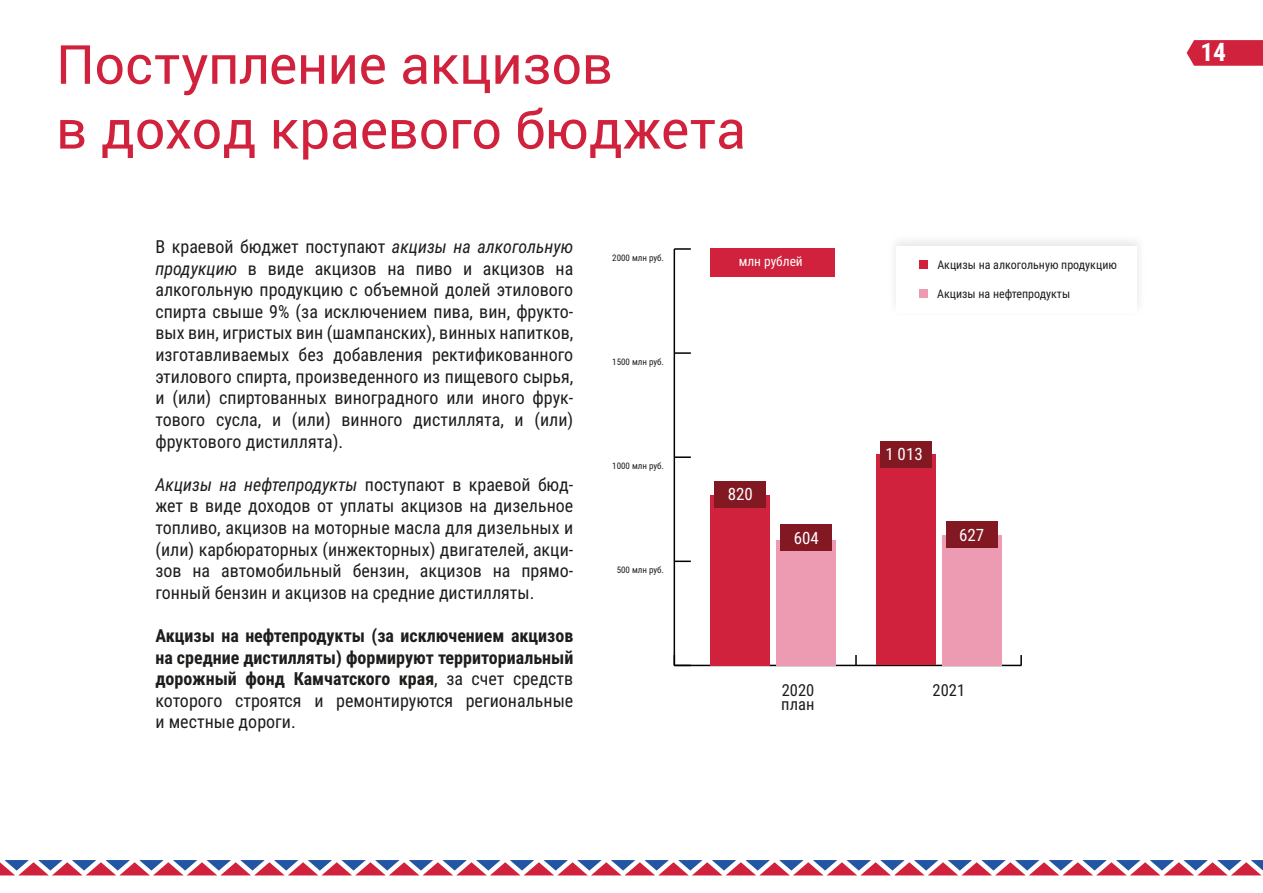
<style>
.page{position:relative;width:1263px;height:893px;background:#fff}
.page>*{position:absolute;margin:0;border:0;box-sizing:border-box;transform-origin:0 0}
.t1{font:54px/64.8px "Roboto";color:#d0223c}
.t2{font:700 25.5px "Roboto Condensed";color:#fff}
.t3{font:18px/21.6px "Roboto Condensed";color:#1d1d1b;text-align:justify}
.t4{font:700 18px/21.6px "Roboto Condensed";color:#1d1d1b;text-align:justify}
.t5{font:16.95px "Roboto Condensed";color:#fff}
.t6{font:16.5px/13.5px "Roboto Condensed";color:#1d1d1b}
.t7{font:13.5px "Roboto Condensed";color:#fff}
.t8{font:12px "Roboto Condensed";color:#1d1d1b}
.t9{font:9px "Roboto Condensed";color:#1d1d1b}
.s1{font-style:italic}
.s2{font-weight:400}
</style>
<div class="page">
<svg style="left:0;top:860px;width:1263px;height:15px"></svg>
<svg style="left:1187px;top:40px;width:76px;height:26px;background:#d22e47"></svg>
<div style="left:919px;top:261px;width:9px;height:8px;background:#d0223c"></div>
<div style="left:919px;top:289px;width:9px;height:9px;background:#ed9ab3"></div>
<hr style="left:674px;top:665px;width:347px;height:1px;background:#000">
<svg style="left:855px;top:655px;width:2px;height:10px"></svg>
<svg style="left:1020px;top:655px;width:2px;height:10px"></svg>
<hr style="left:674px;top:249px;width:1px;height:416px;background:#000">
<svg style="left:675px;top:655px;width:16px;height:10px"></svg>
<svg style="left:675px;top:561px;width:16px;height:1px"></svg>
<svg style="left:675px;top:456px;width:16px;height:2px"></svg>
<svg style="left:675px;top:352px;width:16px;height:2px"></svg>
<svg style="left:674px;top:248px;width:17px;height:2px"></svg>
<div style="left:777px;top:540px;width:59px;height:125px;background:#ed9ab3"></div>
<div style="left:942px;top:535px;width:59px;height:130px;background:#ed9ab3"></div>
<div style="left:711px;top:495px;width:59px;height:170px;background:#d0223c"></div>
<div style="left:876px;top:454px;width:59px;height:211px;background:#d0223c"></div>
<div style="left:715px;top:481px;width:51px;height:27px;background:#821822"></div>
<div style="left:880px;top:441px;width:51px;height:27px;background:#821822"></div>
<div style="left:946px;top:522px;width:51px;height:26px;background:#821822"></div>
<div style="left:781px;top:525px;width:51px;height:26px;background:#821822"></div>
<div style="left:711px;top:248px;width:124px;height:29px;background:#d0223c"></div>
<h1 class="t1" style="left:56px;top:30px;width:691px">Поступление акцизов<br>в доход краевого бюджета</h1>
<h2 class="t2" style="left:1200px;top:35px;width:27px">14</h2>
<p class="t3" style="left:155px;top:235px;width:419px">В краевой бюджет поступают <span class="s1">акцизы на алкогольную продукцию</span> в виде акцизов на пиво и акцизов на алкогольную продукцию с объемной долей этилового спирта свыше 9% (за исключением пива, вин, фрукто&shy;вых вин, игристых вин (шампанских), винных напитков, изготавливаемых без добавления ректификованного этилового спирта, произведенного из пищевого сырья, и (или) спиртованных виноградного или иного фрук&shy;тового сусла, и (или) винного дистиллята, и (или) фруктового дистиллята).</p>
<p class="t3" style="left:155px;top:473px;width:419px"><span class="s1">Акцизы на нефтепродукты</span> поступают в краевой бюд&shy;жет в виде доходов от уплаты акцизов на дизельное топливо, акцизов на моторные масла для дизельных и (или) карбюраторных (инжекторных) двигателей, акци&shy;зов на автомобильный бензин, акцизов на прямо&shy;гонный бензин и акцизов на средние дистилляты.</p>
<p class="t4" style="left:155px;top:624px;width:419px">Акцизы на нефтепродукты (за исключением акцизов на средние дистилляты) формируют территориальный дорожный фонд Камчатского края<span class="s2">, за счет средств которого строятся и ремонтируются региональные и местные дороги.</span></p>
<p class="t9" style="left:612px;top:251px;width:53px">2000 млн руб.</p>
<p class="t9" style="left:612px;top:355px;width:53px">1500 млн руб.</p>
<p class="t9" style="left:612px;top:459px;width:53px">1000 млн руб.</p>
<p class="t9" style="left:617px;top:563px;width:49px">500 млн руб.</p>
<p class="t7" style="left:739px;top:252px;width:66px">млн рублей</p>
<p class="t5" style="left:728px;top:482px;width:27px">820</p>
<p class="t8" style="left:937px;top:256px;width:181px">Акцизы на алкогольную продукцию</p>
<p class="t8" style="left:937px;top:285px;width:135px">Акцизы на нефтепродукты</p>
<p class="t5" style="left:885px;top:442px;width:39px">1 013</p>
<p class="t5" style="left:794px;top:526px;width:27px">604</p>
<p class="t5" style="left:959px;top:523px;width:27px">627</p>
<p class="t6" style="left:781px;top:683px;width:35px">2020 план</p>
<p class="t6" style="left:932px;top:683px;width:34px">2021</p>
</div>
